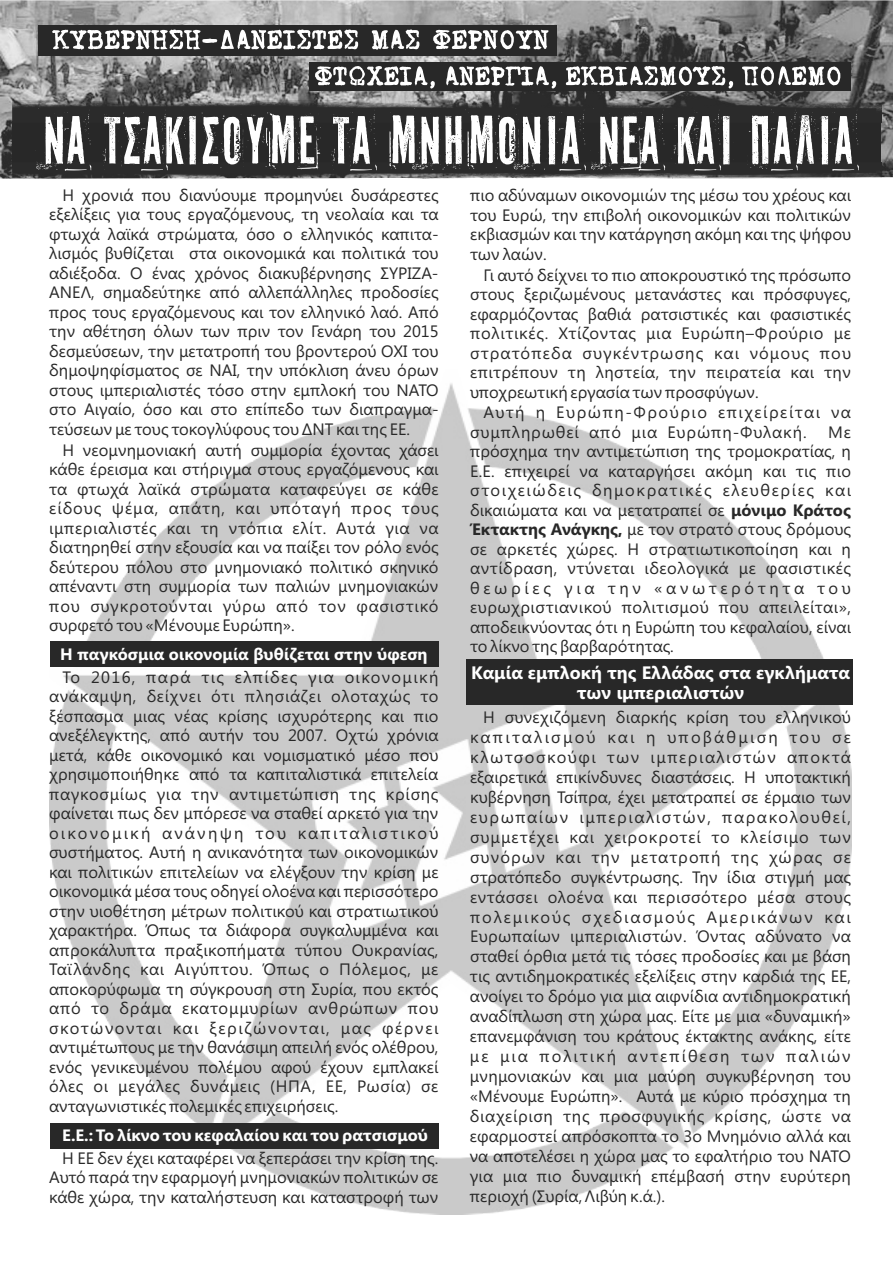
<style>
.page{position:relative;width:893px;height:1263px;background:#fff}
.page>*{position:absolute;margin:0;border:0;box-sizing:border-box;transform-origin:0 0}
.t1{font:700 18px/19.5px "Segoe UI";color:#fff;text-align:center}
.t2{font:16.5px/19.5px "Segoe UI";color:#282828;text-align:justify}
.t3{font:700 16.5px "Segoe UI";color:#fff}
.t4{font:16.5px/19.5px "Segoe UI";letter-spacing:.07em;color:#282828}
.s1{font-weight:700}
</style>
<div class="page">
<img style="left:0;top:0;width:893px;height:179px">
<div style="left:309px;top:63px;width:541px;height:28px;background:#282828"></div>
<div style="left:38px;top:25px;width:519px;height:31px;background:#282828"></div>
<div style="left:12px;top:121px;width:869px;height:46px;background:#282828"></div>
<img style="left:12px;top:100px;width:869px;height:21px">
<img style="left:12px;top:163px;width:869px;height:16px">
<img style="left:49px;top:383px;width:802px;height:831px">
<svg style="left:52px;top:30px;width:496px;height:20px"></svg>
<svg style="left:315px;top:66px;width:241px;height:23px"></svg>
<svg style="left:566px;top:66px;width:274px;height:22px"></svg>
<svg style="left:35px;top:108px;width:56px;height:63px"></svg>
<svg style="left:103px;top:110px;width:218px;height:61px"></svg>
<svg style="left:332px;top:110px;width:45px;height:61px"></svg>
<svg style="left:390px;top:108px;width:275px;height:63px"></svg>
<svg style="left:672px;top:110px;width:62px;height:61px"></svg>
<svg style="left:747px;top:109px;width:112px;height:62px"></svg>
<div style="left:50px;top:641px;width:388px;height:25px;background:#282828"></div>
<div style="left:50px;top:1123px;width:388px;height:25px;background:#282828"></div>
<div style="left:466px;top:659px;width:387px;height:45px;background:#282828"></div>
<p class="t2" style="left:49px;top:187px;width:391px;text-indent:13px">Η χρονιά που διανύουμε προμηνύει δυσάρεστες εξελίξεις για τους εργαζόμενους, τη νεολαία και τα φτωχά λαϊκά στρώματα, όσο ο ελληνικός καπιτα&shy;λισμός βυθίζεται στα οικονομικά και πολιτικά του αδιέξοδα. Ο ένας χρόνος διακυβέρνησης ΣΥΡΙΖΑ-ΑΝΕΛ, σημαδεύτηκε από αλλεπάλληλες προδοσίες προς τους εργαζόμενους και τον ελληνικό λαό. Από την αθέτηση όλων των πριν τον Γενάρη του 2015 δεσμεύσεων, την μετατροπή του βροντερού ΟΧΙ του δημοψηφίσματος σε ΝΑΙ, την υπόκλιση άνευ όρων στους ιμπεριαλιστές τόσο στην εμπλοκή του ΝΑΤΟ στο Αιγαίο, όσο και στο επίπεδο των διαπραγμα&shy;τεύσεων με τους τοκογλύφους του ΔΝΤ και της ΕΕ.</p>
<p class="t2" style="left:49px;top:441px;width:391px;text-indent:13px">Η νεομνημονιακή αυτή συμμορία έχοντας χάσει κάθε έρεισμα και στήριγμα στους εργαζόμενους και τα φτωχά λαϊκά στρώματα καταφεύγει σε κάθε είδους ψέμα, απάτη, και υπόταγή προς τους ιμπεριαλιστές και τη ντόπια ελίτ. Αυτά για να διατηρηθεί στην εξουσία και να παίξει τον ρόλο ενός δεύτερου πόλου στο μνημονιακό πολιτικό σκηνικό απέναντι στη συμμορία των παλιών μνημονιακών που συγκροτούνται γύρω από τον φασιστικό συρφετό του «Μένουμε Ευρώπη».</p>
<p class="t3" style="left:60px;top:648px;width:369px">Η παγκόσμια οικονομία βυθίζεται στην ύφεση</p>
<p class="t2" style="left:49px;top:669px;width:391px;text-indent:13px">Το 2016, παρά τις ελπίδες για οικονομική ανάκαμψη, δείχνει ότι πλησιάζει ολοταχώς το ξέσπασμα μιας νέας κρίσης ισχυρότερης και πιο ανεξέλεγκτης, από αυτήν του 2007. Οχτώ χρόνια μετά, κάθε οικονομικό και νομισματικό μέσο που χρησιμοποιήθηκε από τα καπιταλιστικά επιτελεία παγκοσμίως για την αντιμετώπιση της κρίσης φαίνεται πως δεν μπόρεσε να σταθεί αρκετό για την οικονομική ανάνηψη του καπιταλιστικού συστήματος. Αυτή η ανικανότητα των οικονομικών και πολιτικών επιτελείων να ελέγξουν την κρίση με οικονομικά μέσα τους οδηγεί ολοένα και περισσότερο στην υιοθέτηση μέτρων πολιτικού και στρατιωτικού χαρακτήρα. Όπως τα διάφορα συγκαλυμμένα και απροκάλυπτα πραξικοπήματα τύπου Ουκρανίας, Ταϊλάνδης και Αιγύπτου. Όπως ο Πόλεμος, με αποκορύφωμα τη σύγκρουση στη Συρία, που εκτός από το δράμα εκατομμυρίων ανθρώπων που σκοτώνονται και ξεριζώνονται, μας φέρνει αντιμέτωπους με την θανάσιμη απειλή ενός ολέθρου, ενός γενικευμένου πολέμου αφού έχουν εμπλακεί όλες οι μεγάλες δυνάμεις (ΗΠΑ, ΕΕ, Ρωσία) σε ανταγωνιστικές πολεμικές επιχειρήσεις.</p>
<p class="t3" style="left:62px;top:1129px;width:367px">Ε.Ε.: Το λίκνο του κεφαλαίου και του ρατσισμού</p>
<p class="t2" style="left:49px;top:1150px;width:391px;text-indent:13px">Η ΕΕ δεν έχει καταφέρει να ξεπεράσει την κρίση της.<br>Αυτό παρά την εφαρμογή μνημονιακών πολιτικών σε κάθε χώρα, την καταλήστευση και καταστροφή των</p>
<p class="t2" style="left:470px;top:187px;width:382px">πιο αδύναμων οικονομιών της μέσω του χρέους και του Ευρώ, την επιβολή οικονομικών και πολιτικών εκβιασμών και την κατάργηση ακόμη και της ψήφου των λαών.</p>
<p class="t2" style="left:470px;top:267px;width:382px;text-indent:13px">Γι αυτό δείχνει το πιο αποκρουστικό της πρόσωπο στους ξεριζωμένους μετανάστες και πρόσφυγες, εφαρμόζοντας βαθιά ρατσιστικές και φασιστικές πολιτικές. Χτίζοντας μια Ευρώπη–Φρούριο με στρατόπεδα συγκέντρωσης και νόμους που επιτρέπουν τη ληστεία, την πειρατεία και την υποχρεωτική εργασία των προσφύγων.</p>
<p class="t4" style="left:470px;top:404px;width:382px;text-indent:13px">Αυτή η Ευρώπη-Φρούριο επιχείρείται να συμπληρωθεί από μια Ευρώπη-Φυλακή.</p>
<p class="t2" style="left:470px;top:424px;width:383px;text-indent:358px">Με πρόσχημα την αντιμετώπιση της τρομοκρατίας, η Ε.Ε. επιχειρεί να καταργήσει ακόμη και τις πιο στοιχειώδεις δημοκρατικές ελευθερίες και δικαιώματα και να μετατραπεί σε <span class="s1">μόνιμο Κράτος Έκτακτης Ανάγκης,</span> με τον στρατό στους δρόμους σε αρκετές χώρες. Η στρατιωτικοποίηση και η αντίδραση, ντύνεται ιδεολογικά με φασιστικές θεωρίες για την «ανωτερότητα του ευρωχριστιανικού πολιτισμού που απειλείται», αποδεικνύοντας ότι η Ευρώπη του κεφαλαίου, είναι το λίκνο της βαρβαρότητας.</p>
<p class="t1" style="left:471px;top:665px;width:380px">Καμία εμπλοκή της Ελλάδας στα εγκλήματα των ιμπεριαλιστών</p>
<p class="t2" style="left:470px;top:709px;width:383px;line-height:20px;text-indent:13px">Η συνεχιζόμενη διαρκής κρίση του ελληνικού καπιταλισμού και η υποβάθμιση του σε κλωτσοσκούφι των ιμπεριαλιστών αποκτά εξαιρετικά επικίνδυνες διαστάσεις. Η υποτακτική κυβέρνηση Τσίπρα, έχει μετατραπεί σε έρμαιο των ευρωπαίων ιμπεριαλιστών, παρακολουθεί, συμμετέχει και χειροκροτεί το κλείσιμο των συνόρων και την μετατροπή της χώρας σε στρατόπεδο συγκέντρωσης. Την ίδια στιγμή μας εντάσσει ολοένα και περισσότερο μέσα στους πολεμικούς σχεδιασμούς Αμερικάνων και Ευρωπαίων ιμπεριαλιστών. Όντας αδύνατο να σταθεί όρθια μετά τις τόσες προδοσίες και με βάση τις αντιδημοκρατικές εξελίξεις στην καρδιά της ΕΕ, ανοίγει το δρόμο για μια αιφνίδια αντιδημοκρατική αναδίπλωση στη χώρα μας. Είτε με μια «δυναμική» επανεμφάνιση του κράτους έκτακτης ανάκης, είτε με μια πολιτική αντεπίθεση των παλιών μνημονιακών και μια μαύρη συγκυβέρνηση του «Μένουμε Ευρώπη». Αυτά με κύριο πρόσχημα τη διαχείριση της προσφυγικής κρίσης, ώστε να εφαρμοστεί απρόσκοπτα το 3ο Μνημόνιο αλλά και να αποτελέσει η χώρα μας το εφαλτήριο του ΝΑΤΟ για μια πιο δυναμική επέμβασή στην ευρύτερη περιοχή (Συρία, Λιβύη κ.ά.).</p>
</div>
